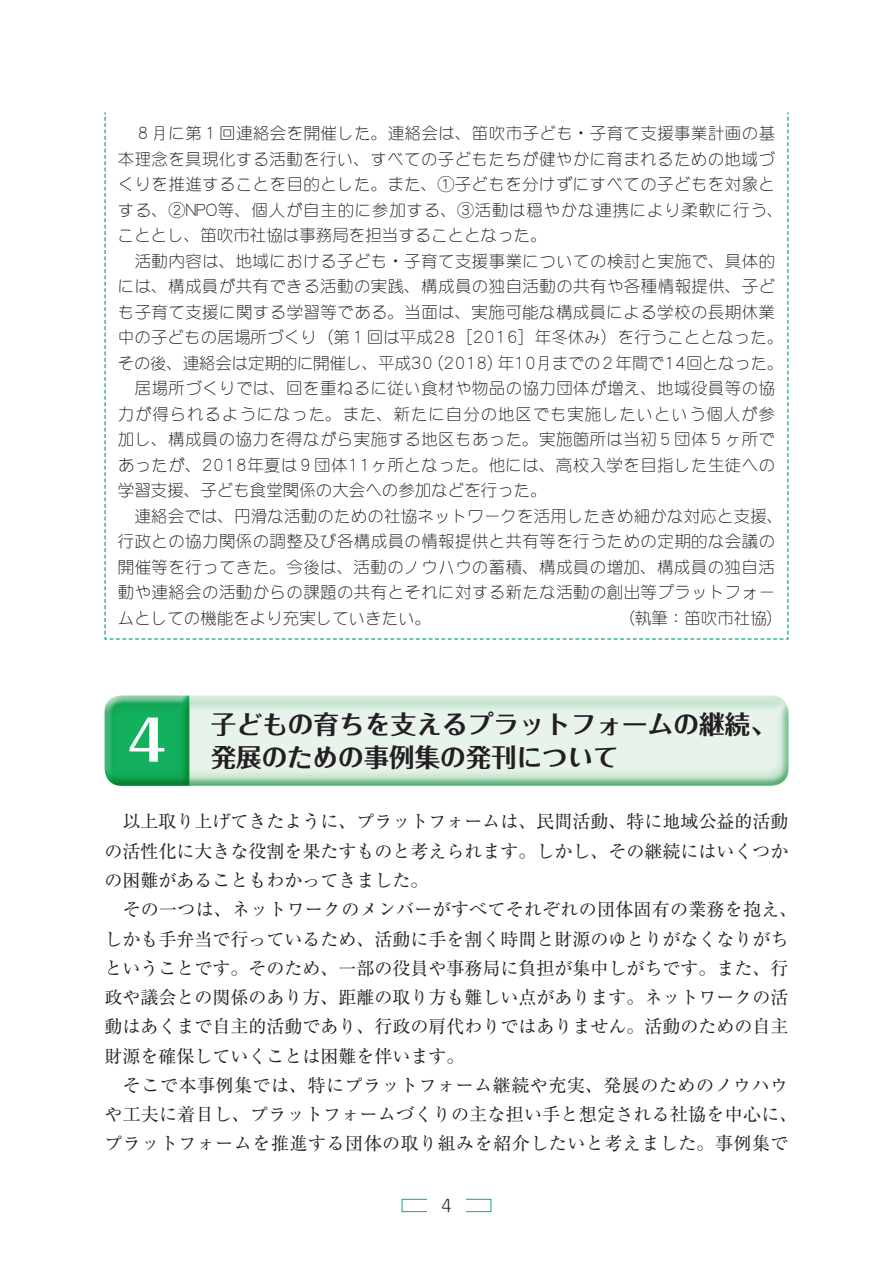
<style>
.page{position:relative;width:893px;height:1263px;background:#fff}
.page>*{position:absolute;margin:0;border:0;box-sizing:border-box;transform-origin:0 0}
.t1{font:700 55.5px "Folk Pro";color:#fff}
.t2{font:700 25.5px/33px "Folk Pro";letter-spacing:.01em;color:#231f20}
.標準{font:18px/29.2px "Ryumin Pr 6";color:#231f20;text-align:justify}
.標準-2{font:18px/29.2px "Ryumin Pr 6";letter-spacing:.03em;color:#231f20}
.囲み文{font:16.5px/25.5px "DFSM Gothic Pro 5 W2";letter-spacing:.02em;color:#231f20}
.t3{font:300 16.5px "Shin M Go Pr 6";color:#231f20}
</style>
<div class="page">
<div style="left:96px;top:687px;width:697px;height:96px;background:#fff;opacity:.75"></div>
<div style="left:100px;top:698px;width:698px;height:89px;background:#6bc289;opacity:.75"></div>
<div style="left:92px;top:685px;width:112px;height:102px;background:#6bc289;opacity:.5"></div>
<div style="left:96px;top:687px;width:100px;height:96px;background:#fff"></div>
<div style="left:100px;top:690px;width:99px;height:97px;background:#6bc289;opacity:.75"></div>
<div style="left:402px;top:1199px;width:89px;height:13px;border:1px solid #13b05d"></div>
<div style="left:427px;top:1194px;width:39px;height:24px;background:#fff"></div>
<svg style="left:104px;top:112px;width:685px;height:528px"></svg>
<p class="囲み文" style="left:118px;top:121px;width:667px">　８月に第１回連絡会を開催した。連絡会は、笛吹市子ども・子育て支援事業計画の基本理念を具現化する活動を行い、すべての子どもたちが健やかに育まれるための地域づくりを推進することを目的とした。また、①子どもを分けずにすべての子どもを対象とする、②NPO等、個人が自主的に参加する、③活動は穏やかな連携により柔軟に行う、こととし、笛吹市社協は事務局を担当することとなった。</p>
<p class="囲み文" style="left:118px;top:248px;width:667px">　活動内容は、地域における子ども・子育て支援事業についての検討と実施で、具体的には、構成員が共有できる活動の実践、構成員の独自活動の共有や各種情報提供、子ども子育て支援に関する学習等である。当面は、実施可能な構成員による学校の長期休業中の子どもの居場所づくり（第１回は平成28［2016］年冬休み）を行うこととなった。その後、連絡会は定期的に開催し、平成30（2018）年10月までの２年間で14回となった。</p>
<p class="囲み文" style="left:118px;top:376px;width:659px;text-align:justify">　居場所づくりでは、回を重ねるに従い食材や物品の協力団体が増え、地域役員等の協力が得られるようになった。また、新たに自分の地区でも実施したいという個人が参加し、構成員の協力を得ながら実施する地区もあった。実施箇所は当初５団体５ヶ所であったが、2018年夏は９団体11ヶ所となった。他には、高校入学を目指した生徒への学習支援、子ども食堂関係の大会への参加などを行った。</p>
<p class="囲み文" style="left:118px;top:503px;width:667px">　連絡会では、円滑な活動のための社協ネットワークを活用したきめ細かな対応と支援、行政との協力関係の調整及び各構成員の情報提供と共有等を行うための定期的な会議の開催等を行ってきた。今後は、活動のノウハウの蓄積、構成員の増加、構成員の独自活動や連絡会の活動からの課題の共有とそれに対する新たな活動の創出等プラットフォームとしての機能をより充実していきたい。</p>
<p class="囲み文" style="left:618px;top:605px;width:166px">（執筆：笛吹市社協）</p>
<p class="t1" style="left:119px;top:693px;width:57px">４</p>
<p class="t2" style="left:211px;top:704px;width:567px">子どもの育ちを支えるプラットフォームの継続、発展のための事例集の発刊について</p>
<p class="標準" style="left:104px;top:806px;width:686px">　以上取り上げてきたように、プラットフォームは、民間活動、特に地域公益的活動の活性化に大きな役割を果たすものと考えられます。しかし、その継続にはいくつかの困難があることもわかってきました。</p>
<p class="標準" style="left:104px;top:894px;width:694px;text-align:left">　その一つは、ネットワークのメンバーがすべてそれぞれの団体固有の業務を抱え、しかも手弁当で行っているため、活動に手を割く時間と財源のゆとりがなくなりがちということです。そのため、一部の役員や事務局に負担が集中しがちです。また、行政や議会との関係のあり方、距離の取り方も難しい点があります。ネットワークの活動はあくまで自主的活動であり、行政の肩代わりではありません。活動のための自主財源を確保していくことは困難を伴います。</p>
<p class="標準-2" style="left:104px;top:1069px;width:694px">　そこで本事例集では、特にプラットフォーム継続や充実、発展のためのノウハウや工夫に着目し、プラットフォームづくりの主な担い手と想定される社協を中心に、プラットフォームを推進する団体の取り組みを紹介したいと考えました。事例集で</p>
<p class="t3" style="left:441px;top:1192px;width:12px">4</p>
</div>
